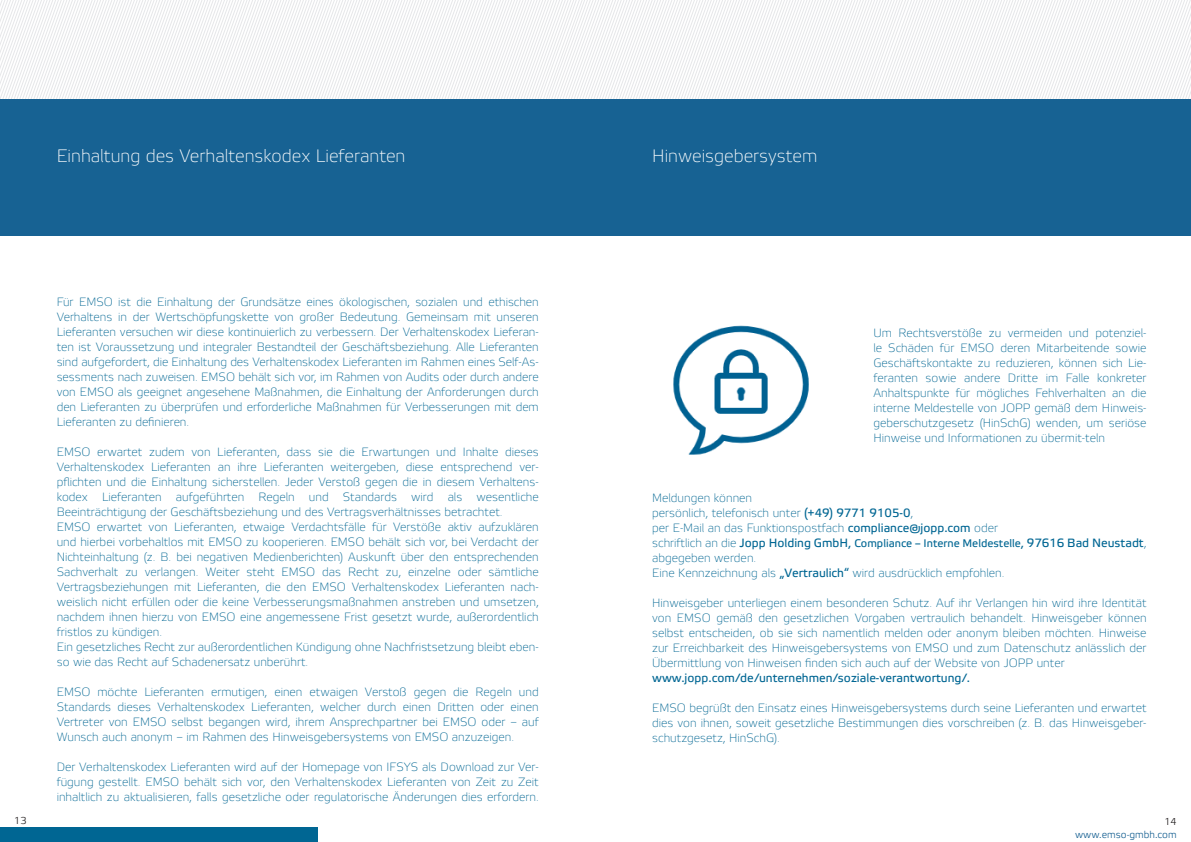
<style>
.page{position:relative;width:1191px;height:842px;background:#fff}
.page>*{position:absolute;margin:0;border:0;box-sizing:border-box;transform-origin:0 0}
.t1{font:100 18px "Etelka";color:#fff}
.t2{font:100 12px/15px "Etelka";color:#006693;text-align:justify}
.t3{font:12px "Etelka Text";color:#006693}
.t4{font:300 10px "Etelka";color:#196293}
.t5{font:300 10px "Etelka";color:#231f20}
.s1{font-family:"Etelka Text";font-weight:400}
.s2{font-family:"Etelka Text";font-weight:400;font-size:11px}
</style>
<div class="page">
<div style="left:0;top:827px;width:317px;height:15px;background:#006693"></div>
<svg style="left:0;top:0;width:1191px;height:100px"></svg>
<div style="left:0;top:100px;width:595px;height:136px;background:#176293"></div>
<div style="left:595px;top:100px;width:596px;height:136px;background:#176293"></div>
<img style="left:673px;top:325px;width:136px;height:130px">
<p class="t1" style="left:57px;top:146px;width:350px">Einhaltung des Verhaltenskodex Lieferanten</p>
<p class="t2" style="left:57px;top:295px;width:483px">Für EMSO ist die Einhaltung der Grundsätze eines ökologischen, sozialen und ethischen Verhaltens in der Wertschöpfungskette von großer Bedeutung. Gemeinsam mit unseren Lieferanten versuchen wir diese kontinuierlich zu verbessern. Der Verhaltenskodex Lieferan&shy;ten ist Voraussetzung und integraler Bestandteil der Geschäftsbeziehung. Alle Lieferanten sind aufgefordert, die Einhaltung des Verhaltenskodex Lieferanten im Rahmen eines Self-As&shy;sessments nach zuweisen. EMSO behält sich vor, im Rahmen von Audits oder durch andere von EMSO als geeignet angesehene Maßnahmen, die Einhaltung der Anforderungen durch den Lieferanten zu überprüfen und erforderliche Maßnahmen für Verbesserungen mit dem Lieferanten zu definieren.</p>
<p class="t2" style="left:57px;top:445px;width:483px">EMSO erwartet zudem von Lieferanten, dass sie die Erwartungen und Inhalte dieses Verhaltenskodex Lieferanten an ihre Lieferanten weitergeben, diese entsprechend ver&shy;pflichten und die Einhaltung sicherstellen. Jeder Verstoß gegen die in diesem Verhaltens&shy;kodex Lieferanten aufgeführten Regeln und Standards wird als wesentliche Beeinträchtigung der Geschäftsbeziehung und des Vertragsverhältnisses betrachtet.</p>
<p class="t2" style="left:57px;top:520px;width:483px">EMSO erwartet von Lieferanten, etwaige Verdachtsfälle für Verstöße aktiv aufzuklären und hierbei vorbehaltlos mit EMSO zu kooperieren. EMSO behält sich vor, bei Verdacht der Nichteinhaltung (z. B. bei negativen Medienberichten) Auskunft über den entsprechenden Sachverhalt zu verlangen. Weiter steht EMSO das Recht zu, einzelne oder sämtliche Vertragsbeziehungen mit Lieferanten, die den EMSO Verhaltenskodex Lieferanten nach&shy;weislich nicht erfüllen oder die keine Verbesserungsmaßnahmen anstreben und umsetzen, nachdem ihnen hierzu von EMSO eine angemessene Frist gesetzt wurde, außerordentlich fristlos zu kündigen.</p>
<p class="t2" style="left:57px;top:640px;width:483px">Ein gesetzliches Recht zur außerordentlichen Kündigung ohne Nachfristsetzung bleibt eben&shy;so wie das Recht auf Schadenersatz unberührt.</p>
<p class="t2" style="left:57px;top:685px;width:483px">EMSO möchte Lieferanten ermutigen, einen etwaigen Verstoß gegen die Regeln und Standards dieses Verhaltenskodex Lieferanten, welcher durch einen Dritten oder einen Vertreter von EMSO selbst begangen wird, ihrem Ansprechpartner bei EMSO oder – auf Wunsch auch anonym – im Rahmen des Hinweisgebersystems von EMSO anzuzeigen.</p>
<p class="t2" style="left:57px;top:760px;width:483px">Der Verhaltenskodex Lieferanten wird auf der Homepage von IFSYS als Download zur Ver&shy;fügung gestellt. EMSO behält sich vor, den Verhaltenskodex Lieferanten von Zeit zu Zeit inhaltlich zu aktualisieren, falls gesetzliche oder regulatorische Änderungen dies erfordern.</p>
<p class="t1" style="left:652px;top:146px;width:167px">Hinweisgebersystem</p>
<p class="t2" style="left:873px;top:326px;width:275px">Um Rechtsverstöße zu vermeiden und potenziel&shy;le Schäden für EMSO deren Mitarbeitende sowie Geschäftskontakte zu reduzieren, können sich Lie&shy;feranten sowie andere Dritte im Falle konkreter Anhaltspunkte für mögliches Fehlverhalten an die interne Meldestelle von JOPP gemäß dem Hinweis&shy;geberschutzgesetz (HinSchG) wenden, um seriöse Hinweise und Informationen zu übermit-teln</p>
<p class="t2" style="left:652px;top:491px;width:101px">Meldungen können</p>
<p class="t2" style="left:652px;top:506px;width:262px">persönlich, telefonisch unter <span class="s1">(+49) 9771 9105-0</span>,</p>
<p class="t2" style="left:652px;top:521px;width:347px">per E-Mail an das Funktionspostfach <span class="s1">compliance@jopp.com</span> oder</p>
<p class="t2" style="left:652px;top:536px;width:496px">schriftlich an die <span class="s1">Jopp Holding GmbH,</span> <span class="s2">Compliance – Interne Meldestelle</span><span class="s1">, 97616 Bad Neustadt</span>, abgegeben werden.</p>
<p class="t2" style="left:652px;top:566px;width:354px">Eine Kennzeichnung als <span class="s1">„Vertraulich“</span> wird ausdrücklich empfohlen.</p>
<p class="t2" style="left:652px;top:596px;width:496px">Hinweisgeber unterliegen einem besonderen Schutz. Auf ihr Verlangen hin wird ihre Identität von EMSO gemäß den gesetzlichen Vorgaben vertraulich behandelt. Hinweisgeber können selbst entscheiden, ob sie sich namentlich melden oder anonym bleiben möchten. Hinweise zur Erreichbarkeit des Hinweisgebersystems von EMSO und zum Datenschutz anlässlich der Übermittlung von Hinweisen finden sich auch auf der Website von JOPP unter</p>
<p class="t3" style="left:652px;top:670px;width:319px">www.jopp.com/de/unternehmen/soziale-verantwortung/.</p>
<p class="t2" style="left:652px;top:701px;width:496px">EMSO begrüßt den Einsatz eines Hinweisgebersystems durch seine Lieferanten und erwartet dies von ihnen, soweit gesetzliche Bestimmungen dies vorschreiben (z. B. das Hinweisgeber&shy;schutzgesetz, HinSchG).</p>
<p class="t5" style="left:14px;top:814px;width:14px">13</p>
<p class="t5" style="left:1164px;top:815px;width:14px">14</p>
<p class="t4" style="left:1075px;top:828px;width:103px">www.emso-gmbh.com</p>
</div>
